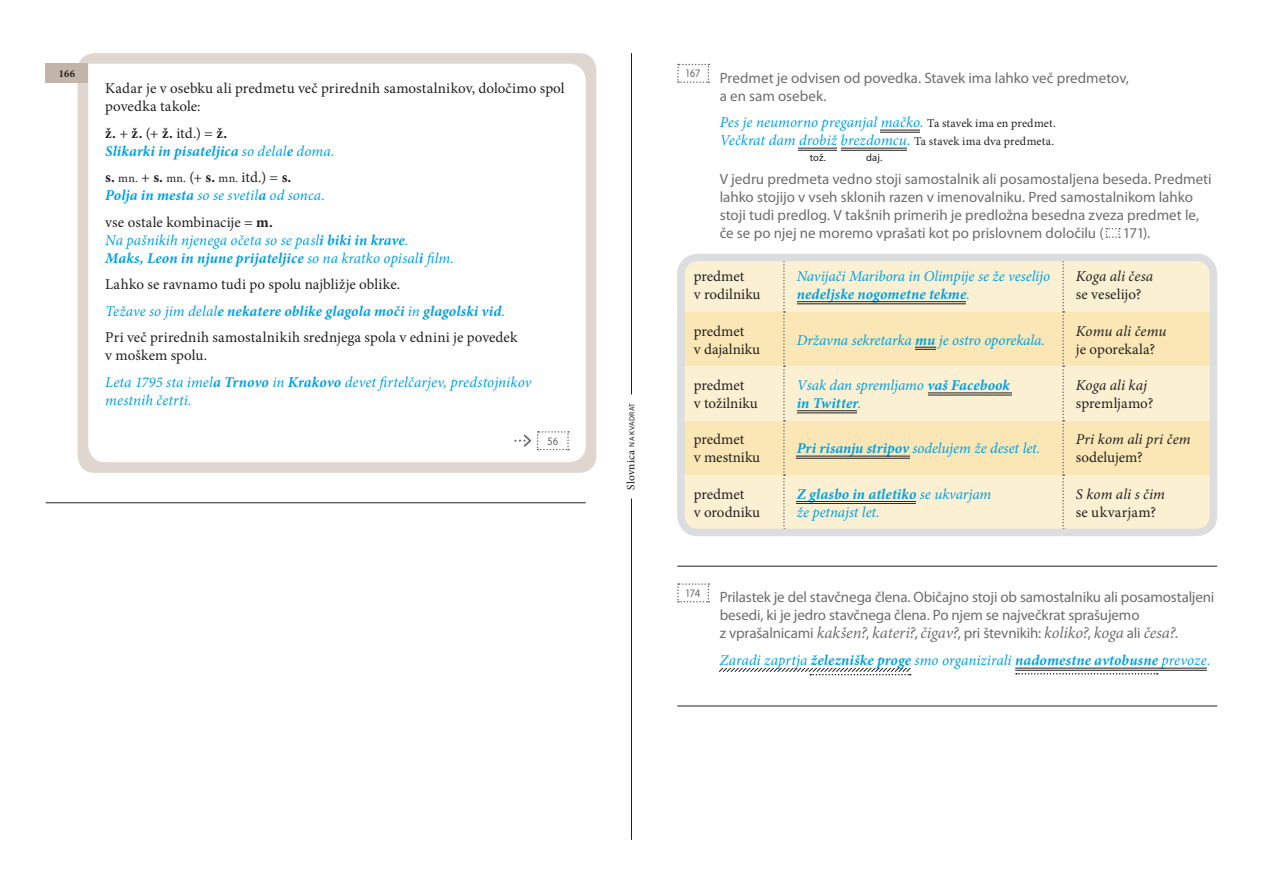
<style>
.page{position:relative;width:1263px;height:893px;background:#fff}
.page>*{position:absolute;margin:0;border:0;box-sizing:border-box;transform-origin:0 0}
.t1{font:italic 16.5px "Minion Pro";letter-spacing:-.005em;color:#6c6d70}
.t2{font:italic 15px/18px "Minion Pro";color:#00a1e3}
.t3{font:15px/18px "Myriad Pro";letter-spacing:-.005em;color:#6c6d70}
.t4{font:15px/18px "Minion Pro";letter-spacing:.005em;color:#231f20}
.t5{font:italic 700 15px/18px "Minion Pro";letter-spacing:.01em;color:#00a1e3}
.t6{font:italic 15px "Minion Pro";letter-spacing:.005em;color:#231f20}
.t7{font:15px "Minion Pro";letter-spacing:.025em;color:#231f20}
.t8{font:12px "Minion Pro";color:#231f20}
.t9{font:300 10.5px "VAG Rounded CC";letter-spacing:.015em;color:#6c6d70}
.t10{font:10.5px "Myriad Pro";letter-spacing:.005em;color:#231f20}
.t11{font:700 10.5px "Minion Pro";color:#231f20}
.t12{font:7.5px "Myriad Pro";letter-spacing:.045em;color:#231f20}
.s1{font-style:normal;font-size:12px;color:#231f20}
.s2{font-style:normal;color:#231f20}
.s3{font-weight:400;font-style:normal;color:#231f20}
.s4{font-weight:400}
.s5{font-weight:700;font-size:15px}
.s6{font-size:15px}
.s7{font-weight:700;font-style:italic;color:#00a1e3}
.s8{font-style:italic;color:#00a1e3}
.s9{font-weight:700}
.s10{font-family:"Minion Pro";font-weight:500;font-size:11.25px}
.s11{font-family:"Myriad Pro";font-style:normal;font-size:15px}
</style>
<div class="page">
<div style="left:78px;top:53px;width:518px;height:420px;background:#dfd7cf;border-radius:17px"></div>
<div style="left:88px;top:64px;width:498px;height:398px;background:#fff"></div>
<svg style="left:514px;top:435px;width:17px;height:12px"></svg>
<svg style="left:537px;top:431px;width:32px;height:19px"></svg>
<div style="left:46px;top:64px;width:42px;height:19px;background:#c2b4a8"></div>
<hr style="left:46px;top:502px;width:540px;height:1px;background:#231f20">
<hr style="left:677px;top:566px;width:540px;height:1px;background:#231f20">
<svg style="left:677px;top:64px;width:32px;height:19px"></svg>
<svg style="left:1105px;top:228px;width:15px;height:10px"></svg>
<div style="left:686px;top:263px;width:522px;height:264px;background:#fcf0d2"></div>
<svg style="left:686px;top:312px;width:522px;height:163px;background:#fae9be"></svg>
<svg style="left:783px;top:263px;width:2px;height:264px"></svg>
<svg style="left:1062px;top:263px;width:2px;height:264px"></svg>
<div style="left:677px;top:254px;width:540px;height:282px;border:8px solid #dcdddf;border-radius:17px"></div>
<hr style="left:881px;top:130px;width:38px;height:1px;background:#231f20">
<hr style="left:881px;top:132px;width:38px;height:1px;background:#231f20">
<hr style="left:841px;top:148px;width:66px;height:1px;background:#231f20">
<hr style="left:841px;top:150px;width:66px;height:1px;background:#231f20">
<hr style="left:799px;top:148px;width:37px;height:1px;background:#231f20">
<hr style="left:799px;top:150px;width:37px;height:1px;background:#231f20">
<hr style="left:797px;top:301px;width:168px;height:1px;background:#231f20">
<hr style="left:797px;top:303px;width:168px;height:1px;background:#231f20">
<svg style="left:915px;top:347px;width:20px;height:3px"></svg>
<hr style="left:928px;top:393px;width:83px;height:1px;background:#231f20">
<hr style="left:928px;top:395px;width:83px;height:1px;background:#231f20">
<hr style="left:797px;top:501px;width:119px;height:1px;background:#231f20">
<hr style="left:797px;top:503px;width:119px;height:1px;background:#231f20">
<hr style="left:797px;top:456px;width:112px;height:1px;background:#231f20">
<hr style="left:797px;top:458px;width:112px;height:1px;background:#231f20">
<hr style="left:797px;top:410px;width:59px;height:1px;background:#231f20">
<hr style="left:797px;top:412px;width:59px;height:1px;background:#231f20">
<hr style="left:677px;top:706px;width:540px;height:1px;background:#231f20">
<svg style="left:677px;top:583px;width:32px;height:19px"></svg>
<hr style="left:1015px;top:668px;width:191px;height:1px;background:#231f20">
<hr style="left:1015px;top:670px;width:191px;height:1px;background:#231f20">
<svg style="left:719px;top:667px;width:193px;height:8px"></svg>
<svg style="left:1016px;top:673px;width:142px;height:2px"></svg>
<hr style="left:631px;top:498px;width:1px;height:342px;background:#231f20">
<hr style="left:631px;top:53px;width:1px;height:341px;background:#231f20">
<p class="t11" style="left:59px;top:66px;width:18px">166</p>
<p class="t9" style="left:686px;top:68px;width:16px">167</p>
<p class="t3" style="left:720px;top:69px;width:411px">Predmet je odvisen od povedka. Stavek ima lahko več predmetov, a en sam osebek.</p>
<p class="t2" style="left:720px;top:114px;width:338px">Pes je neumorno preganjal mačko. <span class="s1">Ta stavek ima en predmet.<br></span>Večkrat dam drobiž brezdomcu. <span class="s1">Ta stavek ima dva predmeta.</span></p>
<p class="t10" style="left:810px;top:151px;width:18px">tož.</p>
<p class="t10" style="left:866px;top:151px;width:18px">daj.</p>
<p class="t3" style="left:720px;top:170px;width:493px">V jedru predmeta vedno stoji samostalnik ali posamostaljena beseda. Predmeti lahko stojijo v vseh sklonih razen v imenovalniku. Pred samostalnikom lahko stoji tudi predlog. V takšnih primerih je predložna besedna zveza predmet le, če se po njej ne moremo vprašati kot po prislovnem določilu (</p>
<p class="t4" style="left:105px;top:79px;width:461px">Kadar je v osebku ali predmetu več prirednih samostalnikov, določimo spol povedka takole:</p>
<p class="t5" style="left:105px;top:124px;width:231px"><span class="s2">ž.</span> <span class="s3">+</span> <span class="s2">ž.</span> <span class="s3">(+</span> <span class="s2">ž.</span> <span class="s3">itd.) =</span> <span class="s2">ž.<br></span>Slikarki in pisateljica <span class="s4">so delal</span>e <span class="s4">doma.</span></p>
<p class="t8" style="left:105px;top:170px;width:188px"><span class="s5">s.</span> mn. <span class="s6">+</span> <span class="s5">s.</span> mn. <span class="s6">(+</span> <span class="s5">s.</span> mn. <span class="s6">itd.) =</span> <span class="s5">s.</span></p>
<p class="t4" style="left:105px;top:182px;width:221px;line-height:26.5px"><span class="s7">Polja in mesta</span> <span class="s8">so se svetil</span><span class="s7">a</span> <span class="s8">od sonca. </span>vse ostale kombinacije = <span class="s9">m.</span></p>
<p class="t2" style="left:105px;top:231px;width:350px">Na pašnikih njenega očeta so se pasl<span class="s9">i biki in krave</span>.<br><span class="s9">Maks, Leon in njune prijateljice</span> so na kratko opisal<span class="s9">i</span> film.</p>
<p class="t4" style="left:105px;top:271px;width:414px;line-height:26.5px">Lahko se ravnamo tudi po spolu najbližje oblike.<br><span class="s8">Težave so jim delal</span><span class="s7">e nekatere oblike glagola moči</span> <span class="s8">in</span> <span class="s7">glagolski vid</span><span class="s8">.<br></span>Pri več prirednih samostalnikih srednjega spola v ednini je povedek</p>
<p class="t2" style="left:105px;top:342px;width:428px;line-height:26.5px"><span class="s2">v moškem spolu.<br></span>Leta 1795 sta imel<span class="s9">a Trnovo</span> in <span class="s9">Krakovo</span> devet firtelčarjev, predstojnikov</p>
<p class="t2" style="left:105px;top:391px;width:88px">mestnih četrti.</p>
<p class="t9" style="left:547px;top:435px;width:13px">56</p>
<p class="t3" style="left:1123px;top:224px;width:29px">171).</p>
<p class="t4" style="left:694px;top:267px;width:68px">predmet<br>v rodilniku</p>
<p class="t2" style="left:797px;top:267px;width:255px">Navijači Maribora in Olimpije se že veselijo <span class="s9">nedeljske nogometne tekme</span>.</p>
<p class="t6" style="left:1076px;top:266px;width:79px">Koga ali česa</p>
<p class="t4" style="left:1076px;top:285px;width:67px">se veselijo?</p>
<p class="t4" style="left:694px;top:322px;width:68px">predmet<br>v dajalniku</p>
<p class="t2" style="left:797px;top:331px;width:250px">Državna sekretarka <span class="s9">mu</span> je ostro oporekala.</p>
<p class="t6" style="left:1076px;top:320px;width:92px">Komu ali čemu</p>
<p class="t4" style="left:1076px;top:340px;width:81px">je oporekala?</p>
<p class="t4" style="left:694px;top:376px;width:66px">predmet<br>v tožilniku</p>
<p class="t5" style="left:797px;top:376px;width:215px"><span class="s4">Vsak dan spremljamo</span> vaš Facebook in Twitter<span class="s4">.</span></p>
<p class="t6" style="left:1076px;top:375px;width:73px">Koga ali kaj</p>
<p class="t4" style="left:1076px;top:394px;width:79px">spremljamo?</p>
<p class="t12" style="left:627px;top:490px;width:88px;rotate:-90deg"><span class="s10">Slovnica</span> NA KVADRAT</p>
<p class="t6" style="left:1076px;top:429px;width:116px">Pri kom ali pri čem</p>
<p class="t4" style="left:1076px;top:449px;width:68px">sodelujem?</p>
<p class="t4" style="left:694px;top:431px;width:68px">predmet<br>v mestniku</p>
<p class="t2" style="left:797px;top:440px;width:245px"><span class="s9">Pri risanju stripov</span> sodelujem že deset let.</p>
<p class="t4" style="left:694px;top:485px;width:68px">predmet<br>v orodniku</p>
<p class="t2" style="left:797px;top:485px;width:196px"><span class="s9">Z glasbo in atletiko</span> se ukvarjam že petnajst let.</p>
<p class="t6" style="left:1076px;top:484px;width:91px">S kom ali s čim</p>
<p class="t7" style="left:1076px;top:502px;width:82px">se ukvarjam?</p>
<p class="t9" style="left:686px;top:587px;width:16px">174</p>
<p class="t3" style="left:720px;top:588px;width:496px">Prilastek je del stavčnega člena. Običajno stoji ob samostalniku ali posamostaljeni besedi, ki je jedro stavčnega člena. Po njem se največkrat sprašujemo</p>
<p class="t1" style="left:720px;top:622px;width:460px"><span class="s11">z vprašalnicami</span> kakšen?<span class="s11">,</span> kateri?<span class="s11">,</span> čigav?<span class="s11">, pri števnikih:</span> koliko?<span class="s11">,</span> koga <span class="s11">ali</span> česa?<span class="s11">.</span></p>
<p class="t2" style="left:720px;top:651px;width:492px">Zaradi zaprtja <span class="s9">železniške proge</span> smo organizirali <span class="s9">nadomestne avtobusne</span> prevoze.</p>
</div>
